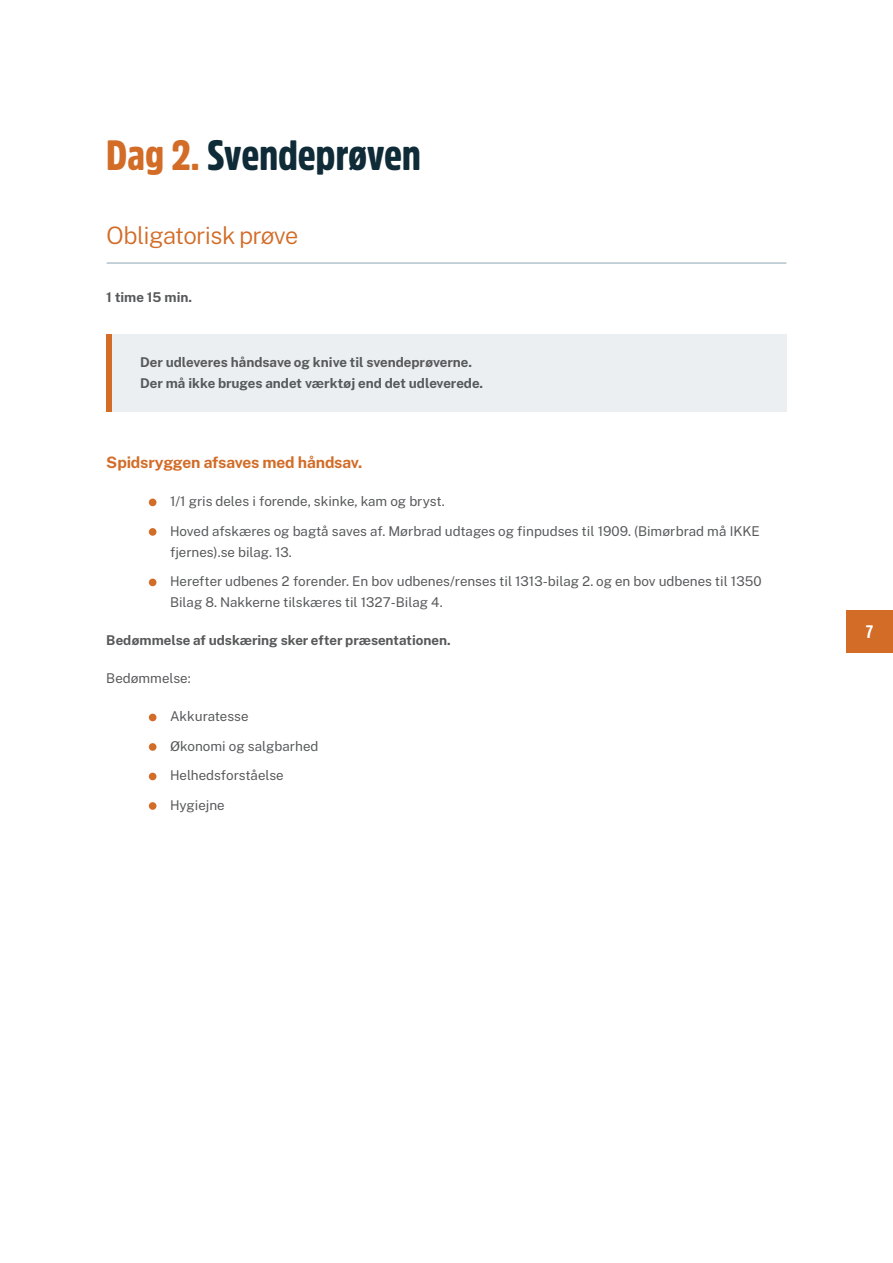
<style>
.page{position:relative;width:893px;height:1263px;background:#fff}
.page>*{position:absolute;margin:0;border:0;box-sizing:border-box;transform-origin:0 0}
.t1{font:900 42px "Amsi Pro Cond";color:#0e2b37}
.t2{font:300 24px "Public Sans";letter-spacing:-.025em;color:#d26c27}
.t3{font:700 18px "Amsi Pro Cond";color:#fff}
.t4{font:700 15.75px "Public Sans";letter-spacing:-.015em;color:#d26c27}
.t5{font:13.5px/29.5px "Public Sans";color:#57585a}
.t6{font:700 13.5px/21px "Public Sans";color:#57585a}
.s1{color:#d26c27}
</style>
<div class="page">
<div style="left:846px;top:610px;width:47px;height:43px;background:#d26c27"></div>
<hr style="left:107px;top:262px;width:679px;height:2px;background:#b4c4cc">
<div style="left:106px;top:334px;width:681px;height:78px;background:#ebeff1"></div>
<div style="left:106px;top:334px;width:6px;height:78px;background:#d26c27"></div>
<div style="left:149px;top:499px;width:7px;height:7px;background:#d26c27;border-radius:50%"></div>
<div style="left:149px;top:528px;width:7px;height:8px;background:#d26c27;border-radius:50%"></div>
<div style="left:149px;top:579px;width:7px;height:7px;background:#d26c27;border-radius:50%"></div>
<div style="left:149px;top:714px;width:7px;height:7px;background:#d26c27;border-radius:50%"></div>
<div style="left:149px;top:743px;width:7px;height:8px;background:#d26c27;border-radius:50%"></div>
<div style="left:149px;top:773px;width:7px;height:7px;background:#d26c27;border-radius:50%"></div>
<div style="left:149px;top:802px;width:7px;height:8px;background:#d26c27;border-radius:50%"></div>
<h1 class="t1" style="left:106px;top:126px;width:316px"><span class="s1">Dag 2.</span> Svendeprøven</h1>
<h2 class="t2" style="left:106px;top:217px;width:194px">Obligatorisk prøve</h2>
<p class="t6" style="left:106px;top:286px;width:87px">1 time 15 min.</p>
<p class="t6" style="left:140px;top:351px;width:344px">Der udleveres håndsave og knive til svendeprøverne.<br>Der må ikke bruges andet værktøj end det udleverede.</p>
<p class="t4" style="left:106px;top:450px;width:258px">Spidsryggen afsaves med håndsav.</p>
<p class="t5" style="left:170px;top:486px;width:591px">1/1 gris deles i forende, skinke, kam og bryst.<br>Hoved afskæres og bagtå saves af. Mørbrad udtages og finpudses til 1909. (Bimørbrad må IKKE</p>
<p class="t5" style="left:170px;top:536px;width:593px">fjernes).se bilag. 13.<br>Herefter udbenes 2 forender. En bov udbenes/renses til 1313-bilag 2. og en bov udbenes til 1350</p>
<p class="t5" style="left:170px;top:587px;width:274px">Bilag 8. Nakkerne tilskæres til 1327-Bilag 4.</p>
<p class="t6" style="left:106px;top:629px;width:346px">Bedømmelse af udskæring sker efter præsentationen.</p>
<p class="t5" style="left:106px;top:663px;width:86px">Bedømmelse:</p>
<p class="t5" style="left:170px;top:701px;width:150px">Akkuratesse<br>Økonomi og salgbarhed<br>Helhedsforståelse<br>Hygiejne</p>
<h3 class="t3" style="left:866px;top:619px;width:9px">7</h3>
</div>
